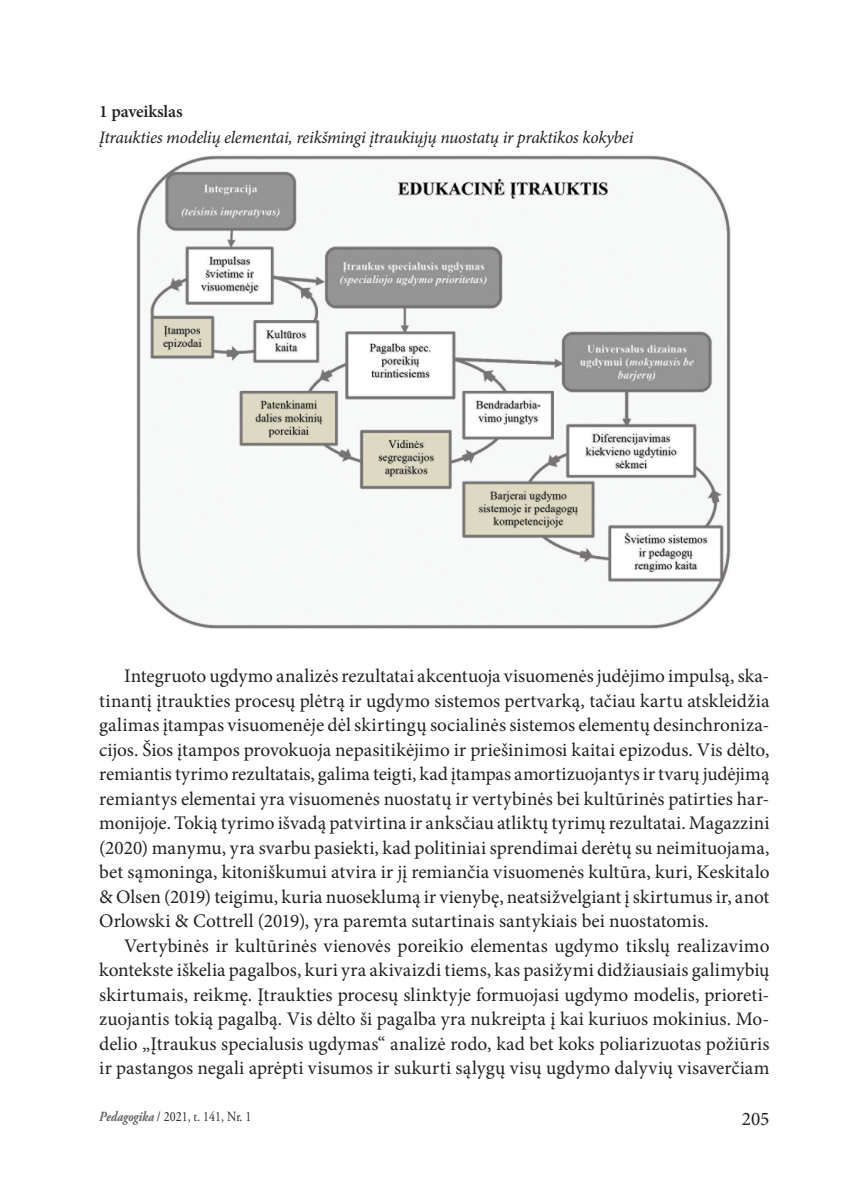
<style>
.page{position:relative;width:844px;height:1191px;background:#fff}
.page>*{position:absolute;margin:0;border:0;box-sizing:border-box;transform-origin:0 0}
.t1{font:19.25px/24.5px "Minion Pro";letter-spacing:.005em;color:#231f20;text-align:justify}
.t2{font:italic 17.5px "Minion Pro";letter-spacing:-.02em;color:#231f20}
.t3{font:600 17.5px "Minion Pro";letter-spacing:-.01em;color:#231f20}
.t4{font:14px "Adobe Garamond Pro";color:#231f20;scale:.85 1}
.s1{font-weight:700;font-style:italic;color:#636366}
</style>
<div class="page">
<img style="left:136px;top:156px;width:595px;height:473px">
<p class="t3" style="left:99px;top:99px;width:85px">1 paveikslas</p>
<p class="t2" style="left:99px;top:125px;width:535px">Įtraukties modelių elementai, reikšmingi įtraukiųjų nuostatų ir praktikos kokybei</p>
<p class="t1" style="left:99px;top:664px;width:671px;text-indent:25px">Integruoto ugdymo analizės rezultatai akcentuoja visuomenės judėjimo impulsą, ska&shy;tinantį įtraukties procesų plėtrą ir ugdymo sistemos pertvarką, tačiau kartu atskleidžia galimas įtampas visuomenėje dėl skirtingų socialinės sistemos elementų desinchroniza&shy;cijos. Šios įtampos provokuoja nepasitikėjimo ir priešinimosi kaitai epizodus. Vis dėlto, remiantis tyrimo rezultatais, galima teigti, kad įtampas amortizuojantys ir tvarų judėjimą remiantys elementai yra visuomenės nuostatų ir vertybinės bei kultūrinės patirties har&shy;monijoje. Tokią tyrimo išvadą patvirtina ir anksčiau atliktų tyrimų rezultatai. Magazzini (2020) manymu, yra svarbu pasiekti, kad politiniai sprendimai derėtų su neimituojama, bet sąmoninga, kitoniškumui atvira ir jį remiančia visuomenės kultūra, kuri, Keskitalo &amp; Olsen (2019) teigimu, kuria nuoseklumą ir vienybę, neatsižvelgiant į skirtumus ir, anot Orlowski &amp; Cottrell (2019), yra paremta sutartinais santykiais bei nuostatomis.</p>
<p class="t1" style="left:99px;top:933px;width:671px;text-indent:25px">Vertybinės ir kultūrinės vienovės poreikio elementas ugdymo tikslų realizavimo kontekste iškelia pagalbos, kuri yra akivaizdi tiems, kas pasižymi didžiausiais galimybių skirtumais, reikmę. Įtraukties procesų slinktyje formuojasi ugdymo modelis, prioreti&shy;zuojantis tokią pagalbą. Vis dėlto ši pagalba yra nukreipta į kai kuriuos mokinius. Mo&shy;delio „Įtraukus specialusis ugdymas“ analizė rodo, kad bet koks poliarizuotas požiūris ir pastangos negali aprėpti visumos ir sukurti sąlygų visų ugdymo dalyvių visaverčiam</p>
<p class="t4" style="left:99px;top:1108px;width:180px"><span class="s1">Pedagogika</span> / 2021, t. 141, Nr. 1</p>
<p class="t1" style="left:741px;top:1107px;width:29px">205</p>
</div>
